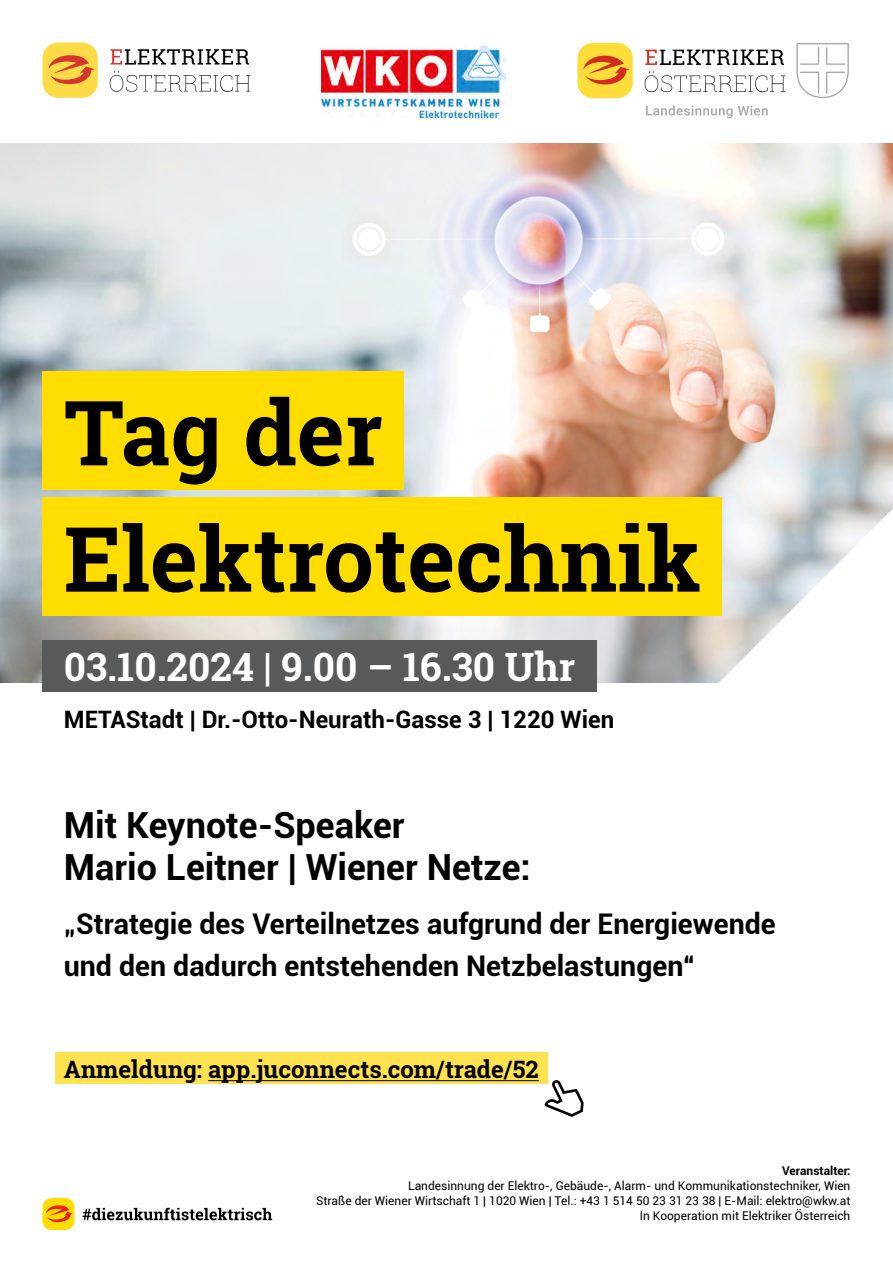
<style>
.page{position:relative;width:893px;height:1263px;background:#fff}
.page>*{position:absolute;margin:0;border:0;box-sizing:border-box;transform-origin:0 0}
.t1{font:700 90px/126.3px "Roboto Slab";color:#000}
.t2{font:700 39px "Roboto Slab";color:#fff}
.t3{font:700 36px/42px "Roboto";color:#000}
.t4{font:700 28.5px/42px "Roboto";color:#000}
.t5{font:700 24px "Roboto";color:#000}
.t6{font:700 24px "Roboto Slab";color:#000}
.t7{font:12px/15px "Roboto";color:#000;text-align:right}
.t8{font:700 12px "Roboto";color:#000}
</style>
<div class="page">
<img style="left:0;top:144px;width:893px;height:538px">
<svg style="left:654px;top:508px;width:239px;height:175px"></svg>
<svg style="left:645px;top:50px;width:139px;height:15px"></svg>
<svg style="left:645px;top:71px;width:140px;height:21px"></svg>
<div style="left:577px;top:43px;width:56px;height:55px;background:#ffdd39;border-radius:16px"></div>
<svg style="left:583px;top:56px;width:47px;height:28px"></svg>
<svg style="left:796px;top:43px;width:53px;height:56px"></svg>
<svg style="left:646px;top:105px;width:122px;height:13px"></svg>
<svg style="left:110px;top:49px;width:139px;height:16px"></svg>
<svg style="left:110px;top:71px;width:140px;height:21px"></svg>
<div style="left:43px;top:43px;width:55px;height:55px;background:#fddb47;border-radius:16px"></div>
<svg style="left:48px;top:55px;width:47px;height:29px"></svg>
<div style="left:43px;top:1198px;width:32px;height:32px;background:#fd0;border-radius:9px"></div>
<svg style="left:46px;top:1205px;width:27px;height:17px"></svg>
<svg style="left:83px;top:1208px;width:189px;height:12px"></svg>
<div style="left:43px;top:371px;width:361px;height:119px;background:#fd0"></div>
<div style="left:43px;top:497px;width:679px;height:119px;background:#fd0"></div>
<div style="left:43px;top:640px;width:554px;height:51px;background:#58595b"></div>
<img style="left:321px;top:46px;width:184px;height:72px">
<div style="left:55px;top:1052px;width:492px;height:32px;background:#ffe250"></div>
<hr style="left:208px;top:1080px;width:331px;height:1px;background:#000">
<svg style="left:545px;top:1080px;width:39px;height:37px"></svg>
<h1 class="t1" style="left:64px;top:368px;width:639px">Tag der<br>Elektrotechnik</h1>
<h2 class="t2" style="left:64px;top:640px;width:513px">03.10.2024 | 9.00 – 16.30 Uhr</h2>
<h3 class="t5" style="left:64px;top:703px;width:552px">METAStadt | Dr.-Otto-Neurath-Gasse 3 | 1220 Wien</h3>
<h3 class="t3" style="left:64px;top:802px;width:468px">Mit Keynote-Speaker<br>Mario Leitner | Wiener Netze:</h3>
<h3 class="t4" style="left:64px;top:902px;width:713px">„Strategie des Verteilnetzes aufgrund der Energiewende und den dadurch entstehenden Netzbelastungen“</h3>
<h3 class="t6" style="left:64px;top:1052px;width:476px">Anmeldung: app.juconnects.com/trade/52</h3>
<p class="t8" style="left:782px;top:1163px;width:70px">Veranstalter:</p>
<p class="t7" style="left:316px;top:1178px;width:536px">Landesinnung der Elektro-, Gebäude-, Alarm- und Kommunikationstechniker, Wien<br>Straße der Wiener Wirtschaft 1 | 1020 Wien | Tel.: +43 1 514 50 23 31 23 38 | E-Mail: elektro@wkw.at<br>In Kooperation mit Elektriker Österreich</p>
</div>
